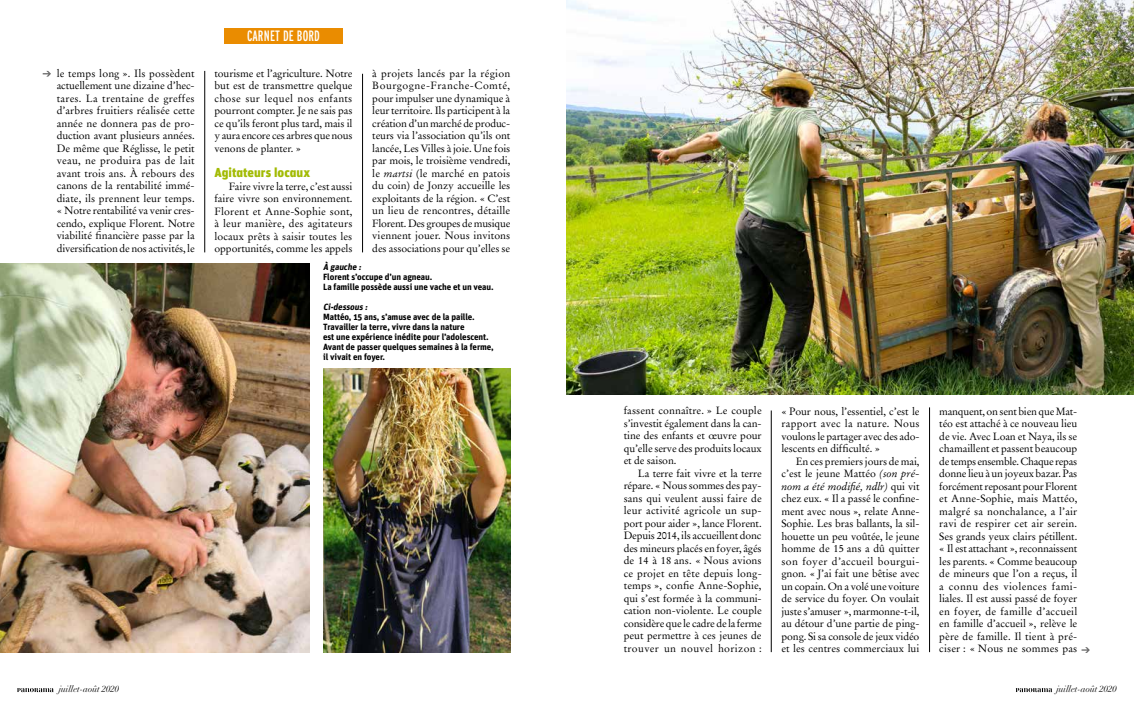
<style>
.page{position:relative;width:1134px;height:709px;background:#fff}
.page>*{position:absolute;margin:0;border:0;box-sizing:border-box;transform-origin:0 0}
.t1{font:15px "Interstate Compressed";letter-spacing:.01em;color:#fff}
.t2{font:13px "Unit Black Alternate";color:#a2bb04}
.t3{font:10.5px/12.5px "Stempel Garamond";letter-spacing:-.01em;color:#000;text-align:justify}
.t4{font:700 9px/10px "Unit";letter-spacing:-.01em;color:#000}
.t5{font:italic 9px "Didot LH";color:#000}
.t6{font:italic 700 9px "Unit";color:#000}
.s1{font-style:italic}
</style>
<div class="page">
<svg style="left:1015px;top:688px;width:37px;height:4px"></svg>
<hr style="left:929px;top:407px;width:1px;height:245px;background:#000">
<hr style="left:771px;top:410px;width:1px;height:242px;background:#000">
<svg style="left:1081px;top:647px;width:9px;height:6px"></svg>
<hr style="left:362px;top:74px;width:1px;height:178px;background:#000">
<hr style="left:205px;top:71px;width:1px;height:181px;background:#000">
<img style="left:323px;top:369px;width:187px;height:283px">
<svg style="left:17px;top:688px;width:37px;height:4px"></svg>
<img style="left:567px;top:0;width:567px;height:394px">
<div style="left:225px;top:28px;width:118px;height:15px;background:#ea8c00"></div>
<svg style="left:43px;top:71px;width:8px;height:6px"></svg>
<img style="left:0;top:264px;width:309px;height:388px">
<h1 class="t1" style="left:247px;top:28px;width:74px">CARNET DE BORD</h1>
<p class="t3" style="left:57px;top:67px;width:140px">le temps long ». Ils possèdent actuellement une dizaine d’hec&shy;tares. La trentaine de greffes d’arbres fruitiers réalisée cette année ne donnera pas de pro&shy;duction avant plusieurs années.<br>De même que Réglisse, le petit veau, ne produira pas de lait avant trois ans. À rebours des canons de la rentabilité immé&shy;diate, ils prennent leur temps. « Notre rentabilité va venir cres&shy;cendo, explique Florent. Notre viabilité financière passe par la diversification de nos activités, le</p>
<p class="t3" style="left:214px;top:67px;width:140px">tourisme et l’agriculture. Notre but est de transmettre quelque chose sur lequel nos enfants pourront compter. Je ne sais pas ce qu’ils feront plus tard, mais il y aura encore ces arbres que nous venons de planter. »</p>
<p class="t2" style="left:214px;top:164px;width:97px">Agitateurs locaux</p>
<p class="t3" style="left:214px;top:180px;width:140px;text-indent:14px">Faire vivre la terre, c’est aussi faire vivre son environnement.<br>Florent et Anne-Sophie sont, à leur manière, des agitateurs locaux prêts à saisir toutes les opportunités, comme les appels</p>
<p class="t3" style="left:372px;top:67px;width:140px">à projets lancés par la région Bourgogne-Franche-Comté, pour impulser une dynamique à leur territoire. Ils participent à la création d’un marché de produc&shy;teurs via l’association qu’ils ont lancée, Les Villes à joie. Une fois par mois, le troisième vendredi, le <span class="s1">martsi</span> (le marché en patois du coin) de Jonzy accueille les exploitants de la région. « C’est un lieu de rencontres, détaille Florent. Des groupes de musique viennent jouer. Nous invitons des associations pour qu’elles se</p>
<p class="t5" style="left:59px;top:683px;width:62px">juillet-août 2020</p>
<p class="t6" style="left:323px;top:261px;width:41px">À gauche :</p>
<p class="t4" style="left:323px;top:272px;width:172px">Florent s’occupe d’un agneau.<br>La famille possède aussi une vache et un veau.</p>
<p class="t6" style="left:323px;top:301px;width:48px">Ci-dessous :</p>
<p class="t4" style="left:323px;top:312px;width:172px">Mattéo, 15 ans, s’amuse avec de la paille.<br>Travailler la terre, vivre dans la nature<br>est une expérience inédite pour l’adolescent.<br>Avant de passer quelques semaines à la ferme, il vivait en foyer.</p>
<p class="t3" style="left:624px;top:404px;width:140px">fassent connaître. » Le couple s’investit également dans la can&shy;tine des enfants et œuvre pour qu’elle serve des produits locaux et de saison.</p>
<p class="t3" style="left:624px;top:467px;width:140px;text-indent:14px">La terre fait vivre et la terre répare. « Nous sommes des pay&shy;sans qui veulent aussi faire de leur activité agricole un sup&shy;port pour aider », lance Florent.<br>Depuis 2014, ils accueillent donc des mineurs placés en foyer, âgés de 14 à 18 ans. « Nous avions ce projet en tête depuis long&shy;temps », confie Anne-Sophie, qui s’est formée à la communi&shy;cation non-violente. Le couple considère que le cadre de la ferme peut permettre à ces jeunes de trouver un nouvel horizon :</p>
<p class="t3" style="left:781px;top:405px;width:139px">« Pour nous, l’essentiel, c’est le rapport avec la nature. Nous voulons le partager avec des ado&shy;lescents en difficulté. »</p>
<p class="t3" style="left:781px;top:455px;width:140px;text-indent:14px">En ces premiers jours de mai, c’est le jeune Mattéo <span class="s1">(son pré&shy;nom a été modifié, ndlr)</span> qui vit chez eux. « Il a passé le confine&shy;ment avec nous », relate Anne-Sophie. Les bras ballants, la sil&shy;houette un peu voûtée, le jeune homme de 15 ans a dû quitter son foyer d’accueil bourgui&shy;gnon. « J’ai fait une bêtise avec un copain. On a volé une voiture de service du foyer. On voulait juste s’amuser », marmonne-t-il, au détour d’une partie de ping&shy;pong. Si sa console de jeux vidéo et les centres commerciaux lui</p>
<p class="t3" style="left:939px;top:405px;width:140px">manquent, on sent bien que Mat&shy;téo est attaché à ce nouveau lieu de vie. Avec Loan et Naya, ils se chamaillent et passent beaucoup de temps ensemble. Chaque repas donne lieu à un joyeux bazar. Pas forcément reposant pour Florent et Anne-Sophie, mais Mattéo, malgré sa nonchalance, a l’air ravi de respirer cet air serein.<br>Ses grands yeux clairs pétillent. « Il est attachant », reconnaissent les parents. « Comme beaucoup de mineurs que l’on a reçus, il a connu des violences fami&shy;liales. Il est aussi passé de foyer en foyer, de famille d’accueil en famille d’accueil », relève le père de famille. Il tient à pré&shy;ciser : « Nous ne sommes pas</p>
<p class="t5" style="left:1056px;top:683px;width:62px">juillet-août 2020</p>
</div>
